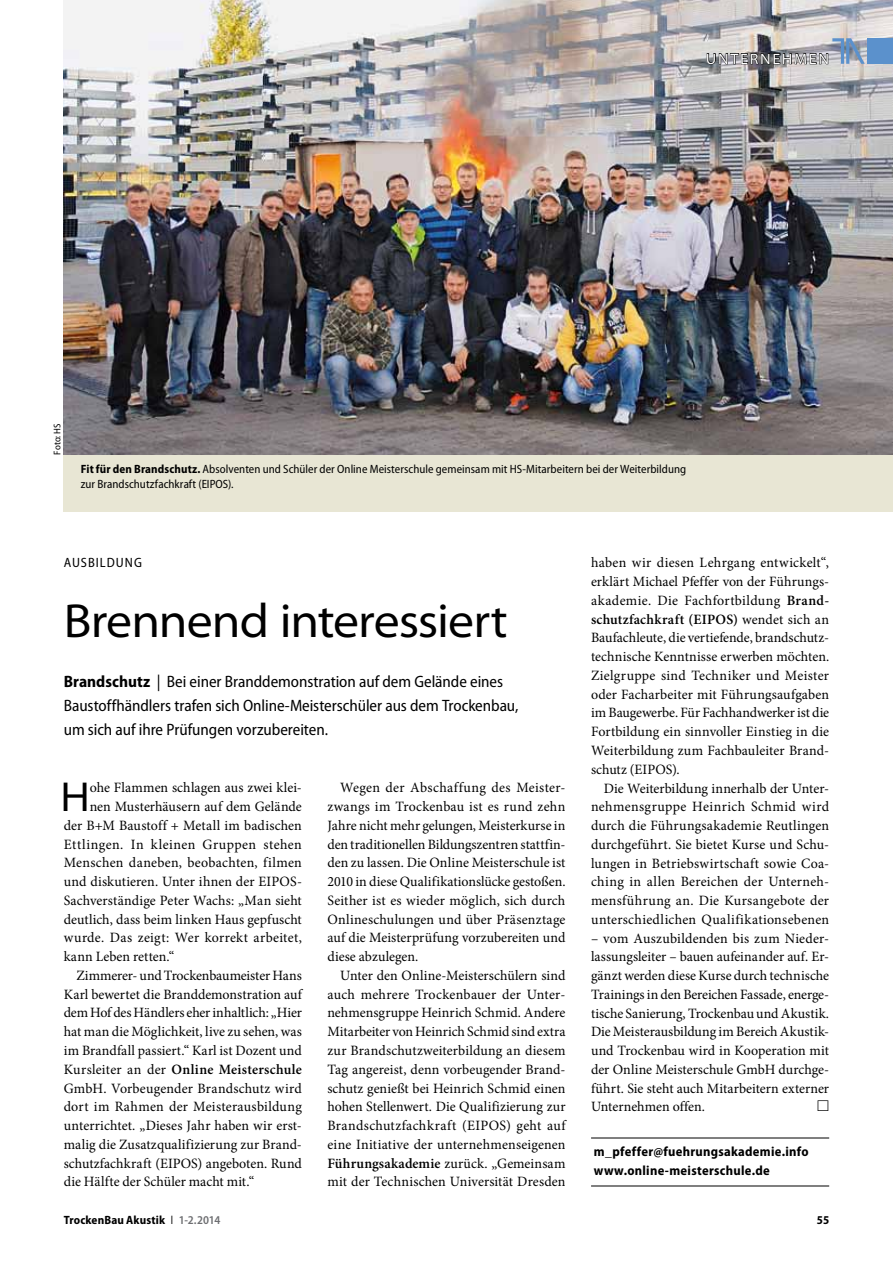
<style>
.page{position:relative;width:893px;height:1263px;background:#fff}
.page>*{position:absolute;margin:0;border:0;box-sizing:border-box;transform-origin:0 0}
.t1{font:semi-expanded 48px "Myriad Pro";letter-spacing:-.02em;color:#000}
.t2{font:semi-expanded 42px "Myriad Pro";color:#000}
.t3{font:semi-condensed 16.5px/24px "Myriad Pro";letter-spacing:-.005em;color:#000}
.t4{font:15px "Myriad Pro";letter-spacing:.105em;color:#fff;scale:1.08 1}
.t5{font:14.25px/18.8px "Minion Pro";letter-spacing:.005em;color:#000;text-align:justify}
.t6{font:600 14.25px "Minion Pro";letter-spacing:.02em;color:#000}
.t7{font:14.25px "Minion Pro";letter-spacing:.03em;color:#000}
.t8{font:700 semi-condensed 13.5px/18.8px "Myriad Pro";letter-spacing:.02em;color:#000}
.t9{font:semi-condensed 13.5px "Myriad Pro";letter-spacing:.075em;color:#000}
.t10{font:semi-condensed 12px/15px "Myriad Pro";letter-spacing:.005em;color:#000}
.t11{font:700 semi-condensed 12px "Myriad Pro";letter-spacing:.015em;color:#000}
.t12{font:semi-condensed 9.75px "Myriad Pro";letter-spacing:.01em;color:#000}
.s1{font-weight:700}
.s2{font-weight:400}
.s3{font-weight:600}
.s4{font-weight:600;color:#6d6e71}
</style>
<div class="page">
<div style="left:64px;top:455px;width:829px;height:56px;background:#e8e6d4"></div>
<img style="left:64px;top:0;width:829px;height:455px">
<div style="left:868px;top:38px;width:25px;height:26px;background:#5b91cc"></div>
<svg style="left:706px;top:38px;width:159px;height:30px;background:#98999e"></svg>
<hr style="left:591px;top:1137px;width:238px;height:1px;background:#000">
<hr style="left:591px;top:1185px;width:238px;height:1px;background:#000">
<p class="t4" style="left:706px;top:49px;width:115px">UNTERNEHMEN</p>
<p class="t12" style="left:51px;top:455px;width:33px;rotate:-90deg">Foto: HS</p>
<p class="t10" style="left:81px;top:462px;width:607px"><span class="s1">Fit für den Brandschutz.</span> Absolventen und Schüler der Online Meisterschule gemeinsam mit HS-Mitarbeitern bei der Weiterbildung zur Brandschutzfachkraft (EIPOS).</p>
<p class="t9" style="left:64px;top:555px;width:80px">AUSBILDUNG</p>
<h1 class="t1" style="left:64px;top:591px;width:445px">Brennend interessiert</h1>
<p class="t3" style="left:64px;top:669px;width:456px"><span class="s1">Brandschutz</span> | Bei einer Branddemonstration auf dem Gelände eines<br>Baustoffhändlers trafen sich Online-Meisterschüler aus dem Trockenbau, um sich auf ihre Prüfungen vorzubereiten.</p>
<h2 class="t2" style="left:60px;top:771px;width:31px">H</h2>
<p class="t5" style="left:90px;top:778px;width:214px">ohe Flammen schlagen aus zwei klei-</p>
<p class="t5" style="left:90px;top:797px;width:214px">nen Musterhäusern auf dem Gelände</p>
<p class="t5" style="left:64px;top:816px;width:240px">der B+M Baustoff + Metall im badischen</p>
<p class="t7" style="left:64px;top:834px;width:240px">Ettlingen. In kleinen Gruppen stehen</p>
<p class="t5" style="left:64px;top:853px;width:240px">Menschen daneben, beobachten, filmen</p>
<p class="t5" style="left:64px;top:872px;width:240px">und diskutieren. Unter ihnen der EIPOS-</p>
<p class="t5" style="left:64px;top:891px;width:240px">Sachverständige Peter Wachs: „Man sieht</p>
<p class="t5" style="left:64px;top:910px;width:240px">deutlich, dass beim linken Haus gepfuscht</p>
<p class="t5" style="left:64px;top:928px;width:240px">wurde. Das zeigt: Wer korrekt arbeitet,</p>
<p class="t5" style="left:64px;top:947px;width:112px">kann Leben retten.“</p>
<p class="t5" style="left:77px;top:966px;width:227px">Zimmerer- und Trockenbaumeister Hans</p>
<p class="t5" style="left:64px;top:985px;width:240px">Karl bewertet die Branddemonstration auf</p>
<p class="t5" style="left:64px;top:1003px;width:240px">dem Hof des Händlers eher inhaltlich: „Hier</p>
<p class="t5" style="left:64px;top:1022px;width:240px">hat man die Möglichkeit, live zu sehen, was</p>
<p class="t5" style="left:64px;top:1041px;width:240px">im Brandfall passiert.“ Karl ist Dozent und</p>
<p class="t6" style="left:64px;top:1059px;width:240px"><span class="s2">Kursleiter an der</span> Online Meisterschule</p>
<p class="t5" style="left:64px;top:1079px;width:240px">GmbH. Vorbeugender Brandschutz wird</p>
<p class="t5" style="left:64px;top:1097px;width:240px">dort im Rahmen der Meisterausbildung</p>
<p class="t5" style="left:64px;top:1116px;width:240px">unterrichtet. „Dieses Jahr haben wir erst-</p>
<p class="t5" style="left:64px;top:1135px;width:240px">malig die Zusatzqualifizierung zur Brand-</p>
<p class="t5" style="left:64px;top:1154px;width:240px">schutzfachkraft (EIPOS) angeboten. Rund</p>
<p class="t5" style="left:64px;top:1172px;width:192px">die Hälfte der Schüler macht mit.“</p>
<p class="t5" style="left:327px;top:778px;width:240px;text-indent:13px">Wegen der Abschaffung des Meister&shy;zwangs im Trockenbau ist es rund zehn Jahre nicht mehr gelungen, Meisterkurse in den traditionellen Bildungszentren stattfin&shy;den zu lassen. Die Online Meisterschule ist 2010 in diese Qualifikationslücke gestoßen.<br>Seither ist es wieder möglich, sich durch Onlineschulungen und über Präsenztage auf die Meisterprüfung vorzubereiten und diese abzulegen.</p>
<p class="t5" style="left:327px;top:966px;width:240px;text-indent:13px">Unter den Online-Meisterschülern sind auch mehrere Trockenbauer der Unter&shy;nehmensgruppe Heinrich Schmid. Andere Mitarbeiter von Heinrich Schmid sind extra zur Brandschutzweiterbildung an diesem Tag angereist, denn vorbeugender Brand&shy;schutz genießt bei Heinrich Schmid einen hohen Stellenwert. Die Qualifizierung zur Brandschutzfachkraft (EIPOS) geht auf eine Initiative der unternehmenseigenen <span class="s3">Führungsakademie</span> zurück. „Gemeinsam mit der Technischen Universität Dresden</p>
<p class="t5" style="left:591px;top:554px;width:240px">haben wir diesen Lehrgang entwickelt“, erklärt Michael Pfeffer von der Führungs&shy;akademie. Die Fachfortbildung <span class="s3">Brand&shy;schutzfachkraft (EIPOS)</span> wendet sich an Baufachleute, die vertiefende, brandschutz&shy;technische Kenntnisse erwerben möchten.<br>Zielgruppe sind Techniker und Meister oder Facharbeiter mit Führungsaufgaben im Baugewerbe. Für Fachhandwerker ist die Fortbildung ein sinnvoller Einstieg in die Weiterbildung zum Fachbauleiter Brand&shy;schutz (EIPOS).</p>
<p class="t5" style="left:591px;top:779px;width:240px;text-indent:13px">Die Weiterbildung innerhalb der Unter&shy;nehmensgruppe Heinrich Schmid wird durch die Führungsakademie Reutlingen durchgeführt. Sie bietet Kurse und Schu&shy;lungen in Betriebswirtschaft sowie Coa&shy;ching in allen Bereichen der Unterneh&shy;mensführung an. Die Kursangebote der unterschiedlichen Qualifikationsebenen</p>
<p class="t5" style="left:591px;top:929px;width:240px">– vom Auszubildenden bis zum Nieder&shy;lassungsleiter – bauen aufeinander auf. Er&shy;gänzt werden diese Kurse durch technische Trainings in den Bereichen Fassade, energe&shy;tische Sanierung, Trockenbau und Akustik.<br>Die Meisterausbildung im Bereich Akustik&shy;und Trockenbau wird in Kooperation mit der Online Meisterschule GmbH durchge&shy;führt. Sie steht auch Mitarbeitern externer Unternehmen offen.</p>
<p class="t8" style="left:594px;top:1142px;width:217px">m_pfeffer@fuehrungsakademie.info www.online-meisterschule.de</p>
<p class="t11" style="left:64px;top:1212px;width:158px">TrockenBau Akustik ❘ <span class="s4">1-2.2014</span></p>
<p class="t11" style="left:817px;top:1212px;width:14px">55</p>
</div>
